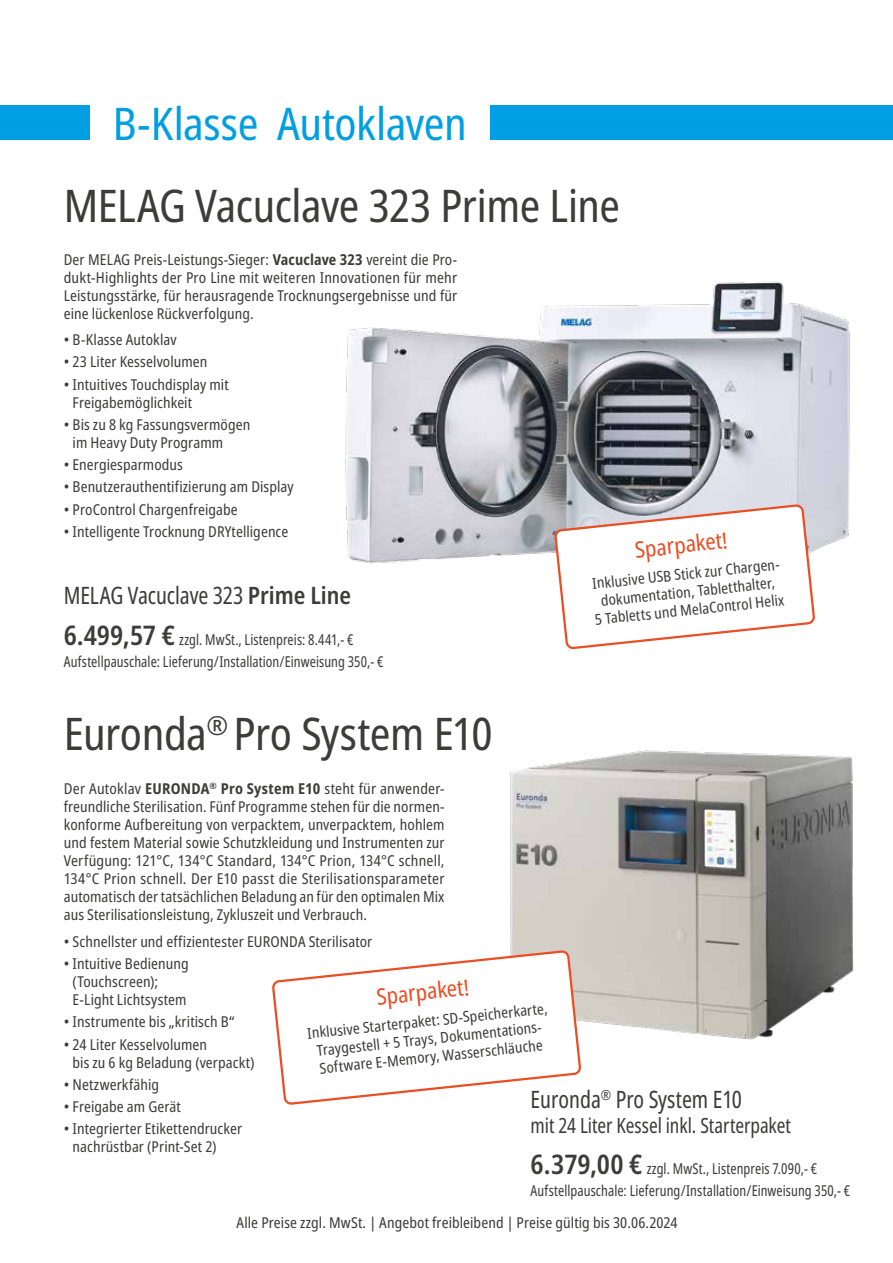
<style>
.page{position:relative;width:893px;height:1263px;background:#fff}
.page>*{position:absolute;margin:0;border:0;box-sizing:border-box;transform-origin:0 0}
.t1{font:condensed 45px "Noto Sans";letter-spacing:-.01em;color:#3c3c3b}
.t2{font:condensed 45px "Noto Sans";letter-spacing:-.01em;color:#009fe3}
.t3{font:condensed 24px "Noto Sans";letter-spacing:-.005em;color:#3c3c3b;scale:.9 1}
.t4{font:condensed 22.5px "Noto Sans";color:#e94e24}
.t5{font:condensed 21px "Noto Sans";letter-spacing:-.005em;color:#3c3c3b;scale:.9 1}
.t6{font:condensed 15px/18px "Noto Sans";letter-spacing:.005em;color:#3c3c3b}
.t7{font:condensed 15px/22.2px "Noto Sans";letter-spacing:.005em;color:#3c3c3b;scale:.9 1}
.s1{font-weight:700}
.s2{font-weight:600}
.s3{font-weight:600;font-size:27px}
</style>
<div class="page">
<img style="left:510px;top:750px;width:344px;height:321px">
<img style="left:345px;top:281px;width:505px;height:368px">
<svg style="left:555px;top:505px;width:259px;height:143px"></svg>
<svg style="left:273px;top:951px;width:307px;height:153px"></svg>
<div style="left:490px;top:106px;width:403px;height:34px;background:#009fe3"></div>
<div style="left:0;top:106px;width:89px;height:34px;background:#009fe3"></div>
<h1 class="t2" style="left:113px;top:92px;width:356px">B-Klasse Autoklaven</h1>
<h1 class="t1" style="left:64px;top:175px;width:558px">MELAG Vacuclave 323 Prime Line</h1>
<p class="t6" style="left:64px;top:251px;width:395px;text-align:justify">Der MELAG Preis-Leistungs-Sieger: <span class="s1">Vacuclave 323</span> vereint die Pro&shy;dukt-Highlights der Pro Line mit weiteren Innovationen für mehr Leistungsstärke, für herausragende Trocknungsergebnisse und für eine lückenlose Rückverfolgung.</p>
<p class="t6" style="left:64px;top:331px;width:114px">• B-Klasse Autoklav</p>
<p class="t6" style="left:64px;top:353px;width:145px">• 23 Liter Kesselvolumen</p>
<p class="t6" style="left:73px;top:376px;width:158px;text-indent:-9px">• Intuitives Touchdisplay mit<br>Freigabemöglichkeit</p>
<p class="t6" style="left:73px;top:416px;width:179px;text-indent:-9px">• Bis zu 8 kg Fassungsvermögen im Heavy Duty Programm</p>
<p class="t6" style="left:64px;top:456px;width:121px">• Energiesparmodus</p>
<p class="t6" style="left:64px;top:478px;width:231px">• Benutzerauthentifizierung am Display</p>
<p class="t6" style="left:64px;top:501px;width:176px">• ProControl Chargenfreigabe</p>
<p class="t6" style="left:64px;top:523px;width:226px">• Intelligente Trocknung DRYtelligence</p>
<h2 class="t3" style="left:64px;top:578px;width:321px">MELAG Vacuclave 323 <span class="s2">Prime Line</span></h2>
<p class="t7" style="left:64px;top:628px;width:357px"><span class="s3">6.499,57 €</span> zzgl. MwSt., Listenpreis: 8.441,- €<br>Aufstellpauschale: Lieferung/Installation/Einweisung 350,- €</p>
<h1 class="t1" style="left:64px;top:702px;width:430px">Euronda<sup>®</sup> Pro System E10</h1>
<h3 class="t4" style="left:633px;top:534px;width:95px;rotate:-6deg">Sparpaket!</h3>
<p class="t6" style="left:590px;top:575px;width:194px;text-align:center;rotate:-6deg">Inklusive USB Stick zur Chargen&shy;dokumentation, Tabletthalter,<br>5 Tabletts und MelaControl Helix</p>
<p class="t6" style="left:64px;top:780px;width:382px;text-align:justify">Der Autoklav <span class="s1">EURONDA</span><sup>®</sup> <span class="s1">Pro System E10</span> steht für anwender&shy;freundliche Sterilisation. Fünf Programme stehen für die normen&shy;konforme Aufbereitung von verpacktem, unverpacktem, hohlem und festem Material sowie Schutzkleidung und Instrumenten zur Verfügung: 121°C, 134°C Standard, 134°C Prion, 134°C schnell, 134°C Prion schnell. Der E10 passt die Sterilisationsparameter automatisch der tatsächlichen Beladung an für den optimalen Mix aus Sterilisationsleistung, Zykluszeit und Verbrauch.</p>
<p class="t6" style="left:64px;top:933px;width:310px">• Schnellster und effizientester EURONDA Sterilisator</p>
<p class="t6" style="left:73px;top:955px;width:118px;text-indent:-9px">• Intuitive Bedienung (Touchscreen);<br>E-Light Lichtsystem</p>
<p class="t6" style="left:64px;top:1013px;width:172px">• Instrumente bis „kritisch B“</p>
<p class="t6" style="left:73px;top:1035px;width:184px;text-indent:-9px">• 24 Liter Kesselvolumen<br>bis zu 6 kg Beladung (verpackt)</p>
<p class="t6" style="left:64px;top:1076px;width:97px">• Netzwerkfähig</p>
<p class="t6" style="left:64px;top:1098px;width:119px">• Freigabe am Gerät</p>
<p class="t6" style="left:73px;top:1120px;width:171px;text-indent:-9px">• Integrierter Etikettendrucker nachrüstbar (Print-Set 2)</p>
<h3 class="t4" style="left:375px;top:981px;width:95px;rotate:-6deg">Sparpaket!</h3>
<p class="t6" style="left:307px;top:1025px;width:243px;text-align:center;rotate:-6deg">Inklusive Starterpaket: SD-Speicherkarte,<br>Traygestell + 5 Trays, Dokumentations-<br>Software E-Memory, Wasserschläuche</p>
<h2 class="t3" style="left:531px;top:1082px;width:236px">Euronda<sup>®</sup> Pro System E10</h2>
<h3 class="t5" style="left:531px;top:1111px;width:291px">mit 24 Liter Kessel inkl. Starterpaket</h3>
<p class="t7" style="left:531px;top:1158px;width:357px"><span class="s3">6.379,00 €</span> zzgl. MwSt., Listenpreis 7.090,- €<br>Aufstellpauschale: Lieferung/Installation/Einweisung 350,- €</p>
<p class="t6" style="left:237px;top:1214px;width:443px">Alle Preise zzgl. MwSt. | Angebot freibleibend | Preise gültig bis 30.06.2024</p>
</div>
